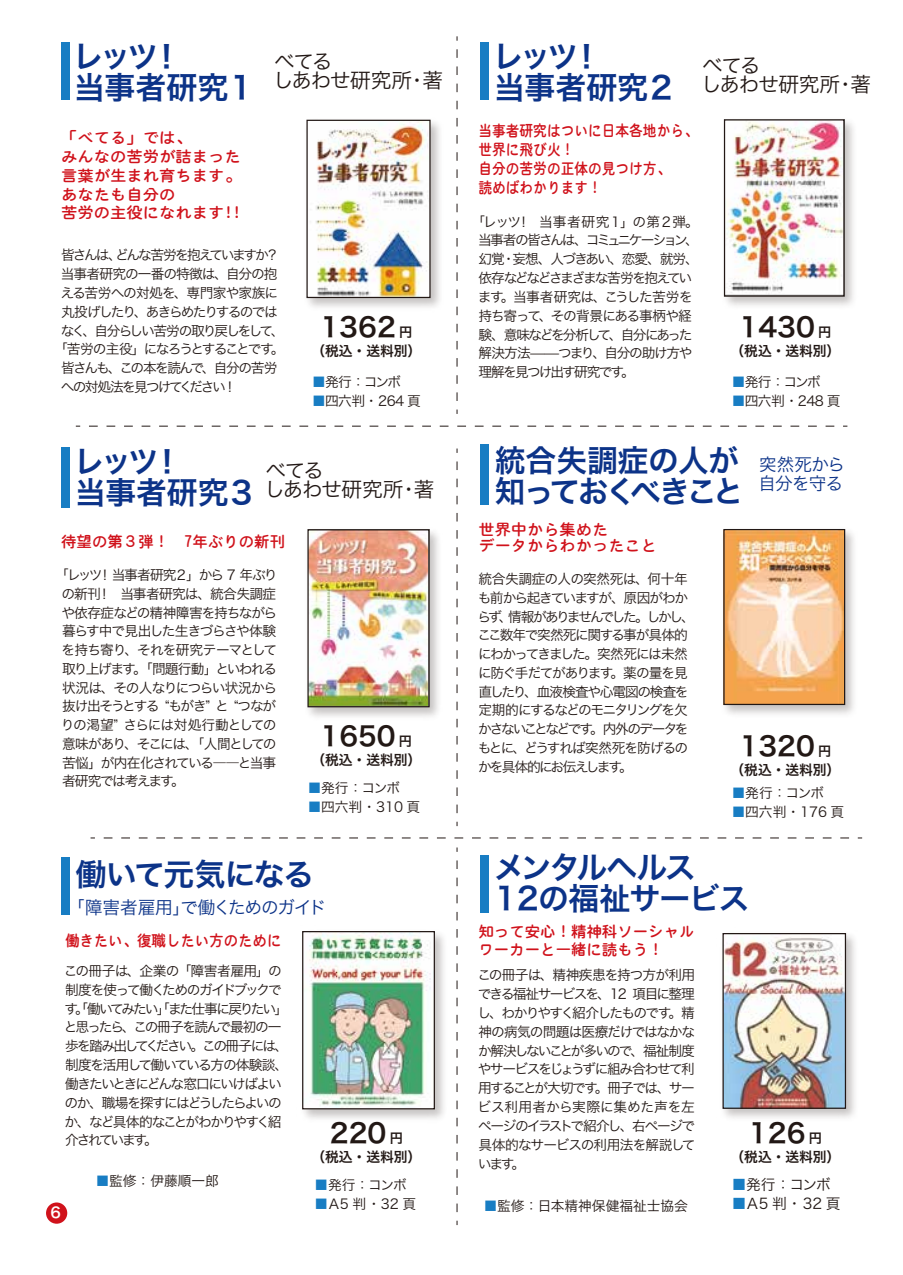
<style>
.page{position:relative;width:903px;height:1275px;background:#fff}
.page>*{position:absolute;margin:0;border:0;box-sizing:border-box;transform-origin:0 0}
.t1{font:30.97px/30.6px "Hira Kaku Pro W6";letter-spacing:-.03em;color:#0c3388}
.t2{font:30.97px "Hira Kaku Pro W6";letter-spacing:-.05em;color:#0c3388}
.t3{font:30.8px/31.5px "Hira Kaku Pro W6";letter-spacing:-.035em;color:#0c3388}
.t4{font:26.43px "Hira Kaku Pro W6";color:#221815}
.t5{font:20.65px/18.9px "Hira Kaku Pro W3";letter-spacing:-.06em;color:#221815}
.t6{font:17.68px "Hira Kaku Pro W3";letter-spacing:-.055em;color:#0c3388}
.t7{font:17.5px/18.7px "Hira Kaku Pro W3";letter-spacing:-.045em;color:#0c3388}
.t8{font:15.4px/18.9px "EPSON FUTO MARUGO";color:#d0121b;scale:1.06 1}
.t9{font:15.4px/18.9px "EPSON FUTO MARUGO";color:#d0121b;scale:.89 1}
.t10{font:15.4px/17.7px "EPSON FUTO MARUGO";color:#d0121b}
.t11{font:15.4px/15.8px "EPSON FUTO MARUGO";color:#d0121b;scale:1.05 1}
.t12{font:15.4px "EPSON FUTO MARUGO";color:#d0121b;scale:.93 1}
.t13{font:14.7px "Hira Kaku Pro W3";letter-spacing:-.07em;color:#221815}
.t14{font:14.7px "Hira Kaku Pro W6";color:#fff}
.t15{font:13.65px/18.9px "Hira Kaku Pro W3";letter-spacing:-.11em;color:#221815}
.t16{font:13.65px "Hira Kaku Pro W6";color:#221815}
.t17{font:13.65px "Hira Kaku Pro W3";letter-spacing:-.145em;color:#221815}
.t18{font:13.65px "Hira Kaku Pro W3";letter-spacing:-.13em;color:#221815}
.t19{font:13.65px "Hira Kaku Pro W3";letter-spacing:-.08em;color:#221815}
.t20{font:13.65px "Hira Kaku Pro W3";letter-spacing:-.065em;color:#221815}
.t21{font:13.65px "Hira Kaku Pro W3";color:#221815}
.t22{font:13.65px "Hira Kaku Pro W3";letter-spacing:-.135em;color:#221815}
.s1{font-size:13.3px}
.s2{color:#187dc3}
.s3{font-family:"Koz Go Pro"}
.s4{font-size:13.12px}
</style>
<div class="page">
<img style="left:309px;top:531px;width:119px;height:174px">
<div style="left:307px;top:529px;width:123px;height:178px;border:1px solid #221815"></div>
<div style="left:46px;top:1202px;width:21px;height:22px;background:#d0121b;border-radius:50%"></div>
<div style="left:480px;top:855px;width:9px;height:57px;background:#187dc3"></div>
<div style="left:61px;top:858px;width:9px;height:57px;background:#187dc3"></div>
<img style="left:304px;top:933px;width:129px;height:174px">
<div style="left:302px;top:931px;width:133px;height:178px;border:1px solid #221815"></div>
<div style="left:61px;top:43px;width:9px;height:57px;background:#187dc3"></div>
<img style="left:309px;top:122px;width:120px;height:174px">
<div style="left:306px;top:120px;width:125px;height:178px;border:1px solid #221815"></div>
<div style="left:480px;top:43px;width:9px;height:57px;background:#187dc3"></div>
<img style="left:726px;top:121px;width:117px;height:174px">
<div style="left:724px;top:119px;width:121px;height:178px;border:1px solid #221815"></div>
<img style="left:723px;top:933px;width:132px;height:185px">
<img style="left:724px;top:935px;width:120px;height:172px">
<div style="left:722px;top:933px;width:124px;height:176px;border:1px solid #221815"></div>
<div style="left:61px;top:447px;width:9px;height:60px;background:#187dc3"></div>
<div style="left:480px;top:445px;width:9px;height:60px;background:#187dc3"></div>
<img style="left:723px;top:529px;width:131px;height:186px">
<img style="left:725px;top:531px;width:118px;height:172px">
<div style="left:723px;top:529px;width:122px;height:176px;border:1px solid #221815"></div>
<svg style="left:89px;top:426px;width:758px;height:1px"></svg>
<svg style="left:104px;top:837px;width:758px;height:1px"></svg>
<svg style="left:457px;top:461px;width:1px;height:365px"></svg>
<svg style="left:457px;top:860px;width:1px;height:365px"></svg>
<svg style="left:457px;top:49px;width:1px;height:365px"></svg>
<h1 class="t1" style="left:73px;top:40px;width:185px">レッツ！<br>当事者研究１</h1>
<h3 class="t5" style="left:273px;top:51px;width:171px">べてる<br>しあわせ研究所・著</h3>
<h1 class="t1" style="left:493px;top:40px;width:185px">レッツ！<br>当事者研究２</h1>
<p class="t8" style="left:61px;top:128px;width:171px">「べてる」では、<br>みんなの苦労が詰まった言葉が生まれ育ちます。あなたも自分の<br>苦労の主役になれます!!</p>
<p class="t17" style="left:61px;top:243px;width:220px">皆さんは、どんな苦労を抱えていますか？</p>
<p class="t19" style="left:61px;top:262px;width:218px">当事者研究の一番の特徴は、自分の抱</p>
<p class="t20" style="left:60px;top:281px;width:219px">える苦労への対処を、専門家や家族に</p>
<p class="t18" style="left:61px;top:299px;width:218px">丸投げしたり、あきらめたりするのでは</p>
<p class="t17" style="left:61px;top:318px;width:225px">なく、自分らしい苦労の取り戻しをして、</p>
<p class="t18" style="left:54px;top:337px;width:232px">「苦労の主役」になろうとすることです。</p>
<p class="t15" style="left:61px;top:358px;width:218px">皆さんも、この本を読んで、自分の苦労</p>
<p class="t22" style="left:61px;top:375px;width:173px">への対処法を見つけてください !</p>
<h3 class="t4" style="left:320px;top:303px;width:93px">1362 <span class="s1">円</span></h3>
<p class="t16" style="left:311px;top:338px;width:111px">（税込・送料別）</p>
<p class="t15" style="left:312px;top:371px;width:103px"><span class="s2">■</span>発行：コンボ　</p>
<p class="t15" style="left:312px;top:390px;width:110px"><span class="s2">■</span>四六判・ 264 頁</p>
<p class="t9" style="left:478px;top:121px;width:248px">当事者研究はついに日本各地から、世界に飛び火！<br>自分の苦労の正体の見つけ方、<br>読めばわかります！</p>
<p class="t15" style="left:478px;top:211px;width:223px;text-indent:-6px">「レッツ！　当事者研究１」の第２弾。当事者の皆さんは、コミュニケーション、幻覚・妄想、人づきあい、恋愛、就労、依存などなどさまざまな苦労を抱えています。当事者研究は、こうした苦労を持ち寄って、その背景にある事柄や経験、意味などを分析して、自分にあった解決方法<span class="s3">̶̶</span>つまり、自分の助け方や理解を見つけ出す研究です。</p>
<h3 class="t5" style="left:701px;top:54px;width:171px">べてる<br>しあわせ研究所・著</h3>
<h3 class="t4" style="left:739px;top:303px;width:93px">1430 <span class="s1">円</span></h3>
<p class="t16" style="left:730px;top:338px;width:111px">（税込・送料別）</p>
<p class="t15" style="left:732px;top:371px;width:103px"><span class="s2">■</span>発行：コンボ　</p>
<p class="t15" style="left:732px;top:390px;width:110px"><span class="s2">■</span>四六判 ・248 頁</p>
<h2 class="t3" style="left:74px;top:444px;width:184px">レッツ！<br>当事者研究３</h2>
<p class="t10" style="left:61px;top:532px;width:225px">待望の第３弾！　7年ぶりの新刊</p>
<h3 class="t5" style="left:264px;top:459px;width:171px">べてる<br>しあわせ研究所・著</h3>
<p class="t15" style="left:61px;top:565px;width:218px;text-align:justify;text-indent:-6px">「レッツ！ 当事者研究２」から 7 年ぶりの新刊！　当事者研究は、統合失調症や依存症などの精神障害を持ちながら暮らす中で見出した生きづらさや体験を持ち寄り、それを研究テーマとして取り上げます。「問題行動」といわれる状況は、その人なりにつらい状況から抜け出そうとする “もがき” と “つながりの渇望” さらには対処行動としての意味があり、そこには、「人間としての苦悩」が内在化されている――と当事者研究では考えます。</p>
<h3 class="t4" style="left:321px;top:712px;width:93px">1650 <span class="s4">円</span></h3>
<p class="t16" style="left:311px;top:747px;width:111px">（税込・送料別）</p>
<p class="t15" style="left:308px;top:777px;width:94px"><span class="s2">■</span>発行：コンボ</p>
<p class="t15" style="left:308px;top:796px;width:114px"><span class="s2">■</span>四六判・310 頁</p>
<h1 class="t2" style="left:76px;top:847px;width:240px">働いて元気になる</h1>
<p class="t6" style="left:67px;top:892px;width:261px">「障害者雇用」で働くためのガイド</p>
<p class="t12" style="left:65px;top:933px;width:234px">働きたい、復職したい方のために</p>
<p class="t15" style="left:64px;top:960px;width:226px">この冊子は、企業の「障害者雇用」の制度を使って働くためのガイドブックです。「働いてみたい」「また仕事に戻りたい」と思ったら、この冊子を読んで最初の一歩を踏み出してください。この冊子には、制度を活用して働いている方の体験談、働きたいときにどんな窓口にいけばよいのか、職場を探すにはどうしたらよいのか、など具体的なことがわかりやすく紹介されています。</p>
<h3 class="t4" style="left:330px;top:1109px;width:75px">220 <span class="s1">円</span></h3>
<p class="t16" style="left:311px;top:1144px;width:111px">（税込・送料別）</p>
<p class="t14" style="left:50px;top:1199px;width:12px">6</p>
<p class="t15" style="left:96px;top:1171px;width:138px"><span class="s2">■</span>監修：伊藤順一郎　</p>
<p class="t15" style="left:315px;top:1174px;width:107px"><span class="s2">■</span>発行：コンボ　</p>
<p class="t15" style="left:315px;top:1193px;width:103px"><span class="s2">■</span>Ａ5 判 ・32 頁</p>
<h2 class="t3" style="left:495px;top:444px;width:250px;line-height:30.4px">統合失調症の人が知っておくべきこと</h2>
<p class="t11" style="left:478px;top:522px;width:172px">世界中から集めた<br>データからわかったこと</p>
<p class="t7" style="left:758px;top:454px;width:88px">突然死から自分を守る</p>
<p class="t15" style="left:477px;top:569px;width:219px">統合失調症の人の突然死は、何十年も前から起きていますが、原因がわからず、情報がありませんでした。しかし、ここ数年で突然死に関する事が具体的にわかってきました。突然死には未然に防ぐ手だてがあります。薬の量を見直したり、血液検査や心電図の検査を定期的にするなどのモニタリングを欠かさないことなどです。内外のデータをもとに、どうすれば突然死を防げるのかを具体的にお伝えします。</p>
<h3 class="t4" style="left:740px;top:722px;width:93px">1320 <span class="s4">円</span></h3>
<p class="t16" style="left:730px;top:757px;width:111px">（税込・送料別）</p>
<p class="t15" style="left:732px;top:783px;width:107px"><span class="s2">■</span>発行：コンボ　</p>
<p class="t15" style="left:732px;top:801px;width:114px"><span class="s2">■</span>四六判・176 頁</p>
<h1 class="t1" style="left:494px;top:851px;width:257px">メンタルヘルス<br>12の福祉サービス</h1>
<p class="t10" style="left:478px;top:923px;width:218px">知って安心！精神科ソーシャルワーカーと一緒に読もう！</p>
<p class="t15" style="left:477px;top:965px;width:220px;text-align:justify">この冊子は、精神疾患を持つ方が利用できる福祉サービスを、12 項目に整理し、わかりやすく紹介したものです。精神の病気の問題は医療だけではなかなか解決しないことが多いので、福祉制度やサービスをじょうずに組み合わせて利用することが大切です。冊子では、サービス利用者から実際に集めた声を左ページのイラストで紹介し、右ページで具体的なサービスの利用法を解説しています。</p>
<p class="t21" style="left:484px;top:1193px;width:220px"><span class="s2">■</span>監修：日本精神保健福祉士協会　</p>
<h3 class="t4" style="left:749px;top:1109px;width:75px">126 <span class="s1">円</span></h3>
<p class="t16" style="left:730px;top:1144px;width:111px">（税込・送料別）</p>
<p class="t13" style="left:732px;top:1171px;width:115px"><span class="s2">■</span>発行：コンボ　</p>
<p class="t13" style="left:732px;top:1190px;width:110px"><span class="s2">■</span>Ａ5 判・ 32 頁</p>
</div>
